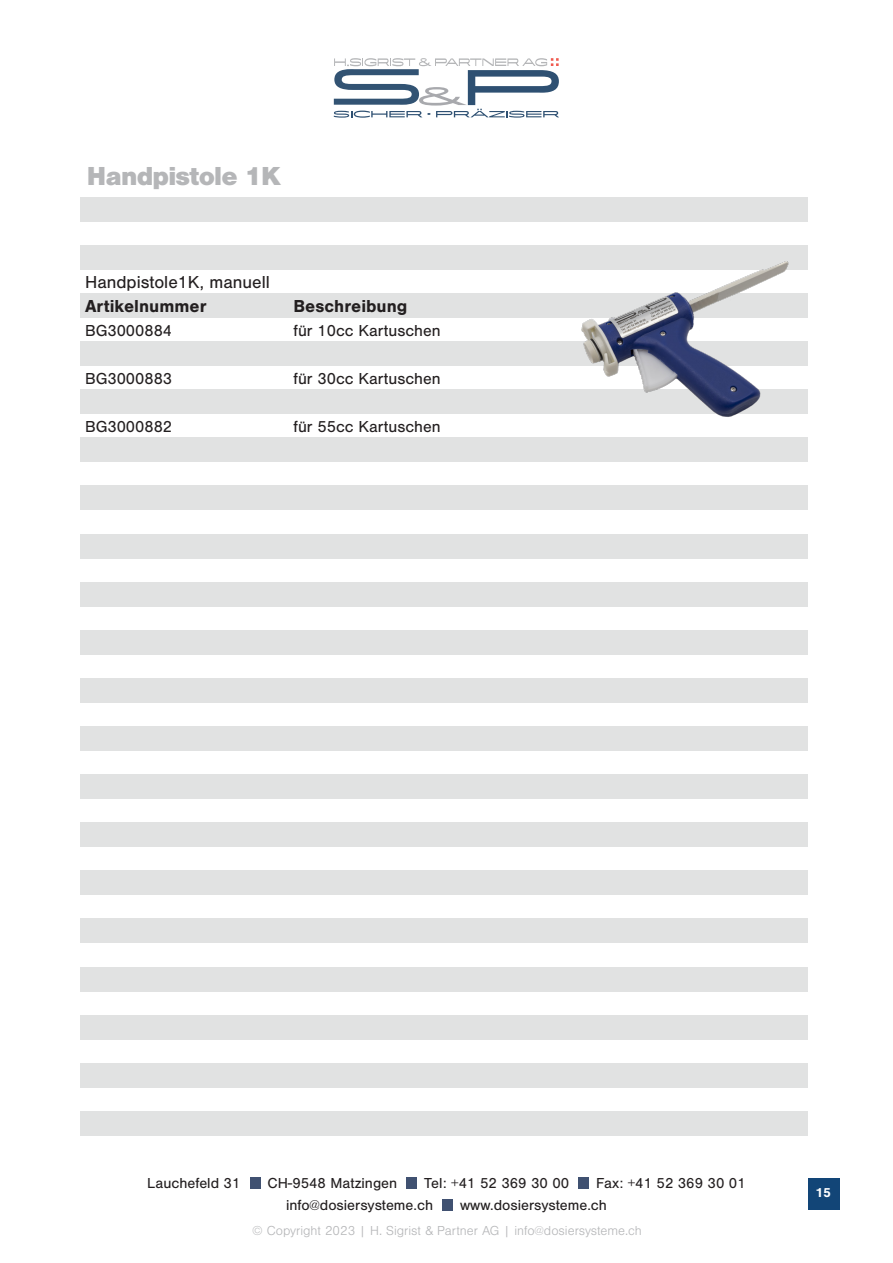
<style>
.page{position:relative;width:893px;height:1263px;background:#fff}
.page>*{position:absolute;margin:0;border:0;box-sizing:border-box;transform-origin:0 0}
.t1{font:900 27px "Nimbus San";letter-spacing:-.03em;color:#b5b6b8}
.t2{font:700 18px "Nimbus San";color:#231f20}
.t3{font:18px "Nimbus San";color:#231f20}
.t4{font:16.5px "Nimbus San";color:#231f20}
.t5{font:15px "Nimbus San";color:#231f20}
.t6{font:300 13.5px "Nimbus San";color:#b5b6b8}
.t7{font:700 13.5px "Nimbus San";color:#fff}
</style>
<div class="page">
<div style="left:808px;top:1178px;width:31px;height:31px;background:#124577"></div>
<div style="left:250px;top:1178px;width:10px;height:11px;background:#405171"></div>
<div style="left:406px;top:1178px;width:11px;height:11px;background:#405171"></div>
<div style="left:442px;top:1199px;width:11px;height:11px;background:#405171"></div>
<div style="left:578px;top:1178px;width:10px;height:11px;background:#405171"></div>
<svg style="left:334px;top:58px;width:225px;height:60px"></svg>
<div style="left:81px;top:293px;width:727px;height:24px;background:#e1e2e2"></div>
<div style="left:81px;top:197px;width:727px;height:24px;background:#e1e2e2"></div>
<div style="left:81px;top:341px;width:727px;height:25px;background:#e1e2e2"></div>
<div style="left:81px;top:245px;width:727px;height:24px;background:#e1e2e2"></div>
<div style="left:81px;top:390px;width:727px;height:24px;background:#e1e2e2"></div>
<div style="left:81px;top:438px;width:727px;height:24px;background:#e1e2e2"></div>
<div style="left:81px;top:486px;width:727px;height:24px;background:#e1e2e2"></div>
<div style="left:81px;top:534px;width:727px;height:24px;background:#e1e2e2"></div>
<div style="left:81px;top:582px;width:727px;height:24px;background:#e1e2e2"></div>
<div style="left:81px;top:630px;width:727px;height:24px;background:#e1e2e2"></div>
<div style="left:81px;top:678px;width:727px;height:24px;background:#e1e2e2"></div>
<div style="left:81px;top:726px;width:727px;height:24px;background:#e1e2e2"></div>
<div style="left:81px;top:774px;width:727px;height:25px;background:#e1e2e2"></div>
<div style="left:81px;top:823px;width:727px;height:24px;background:#e1e2e2"></div>
<div style="left:81px;top:871px;width:727px;height:24px;background:#e1e2e2"></div>
<div style="left:81px;top:919px;width:727px;height:24px;background:#e1e2e2"></div>
<div style="left:81px;top:967px;width:727px;height:24px;background:#e1e2e2"></div>
<div style="left:81px;top:1015px;width:727px;height:24px;background:#e1e2e2"></div>
<div style="left:81px;top:1063px;width:727px;height:24px;background:#e1e2e2"></div>
<div style="left:81px;top:1111px;width:727px;height:24px;background:#e1e2e2"></div>
<img style="left:572px;top:261px;width:219px;height:156px">
<p class="t1" style="left:87px;top:160px;width:195px">Handpistole 1K</p>
<p class="t3" style="left:85px;top:273px;width:186px">Handpistole1K, manuell</p>
<p class="t2" style="left:85px;top:296px;width:123px">Artikelnummer</p>
<p class="t2" style="left:294px;top:296px;width:115px">Beschreibung</p>
<p class="t4" style="left:85px;top:322px;width:89px">BG3000884</p>
<p class="t4" style="left:294px;top:322px;width:149px">für 10cc Kartuschen</p>
<p class="t4" style="left:85px;top:370px;width:89px">BG3000883</p>
<p class="t4" style="left:294px;top:370px;width:149px">für 30cc Kartuschen</p>
<p class="t4" style="left:85px;top:418px;width:89px">BG3000882</p>
<p class="t4" style="left:294px;top:418px;width:149px">für 55cc Kartuschen</p>
<p class="t5" style="left:147px;top:1175px;width:95px">Lauchefeld 31</p>
<p class="t5" style="left:267px;top:1175px;width:131px">CH-9548 Matzingen</p>
<p class="t5" style="left:424px;top:1175px;width:146px">Tel: +41 52 369 30 00</p>
<p class="t5" style="left:596px;top:1175px;width:151px">Fax: +41 52 369 30 01</p>
<p class="t5" style="left:286px;top:1196px;width:149px">info@dosiersysteme.ch</p>
<p class="t5" style="left:460px;top:1196px;width:148px">www.dosiersysteme.ch</p>
<p class="t6" style="left:252px;top:1223px;width:391px">© Copyright 2023 | H. Sigrist &amp; Partner AG | info@dosiersysteme.ch</p>
<p class="t7" style="left:815px;top:1185px;width:17px">15</p>
</div>
